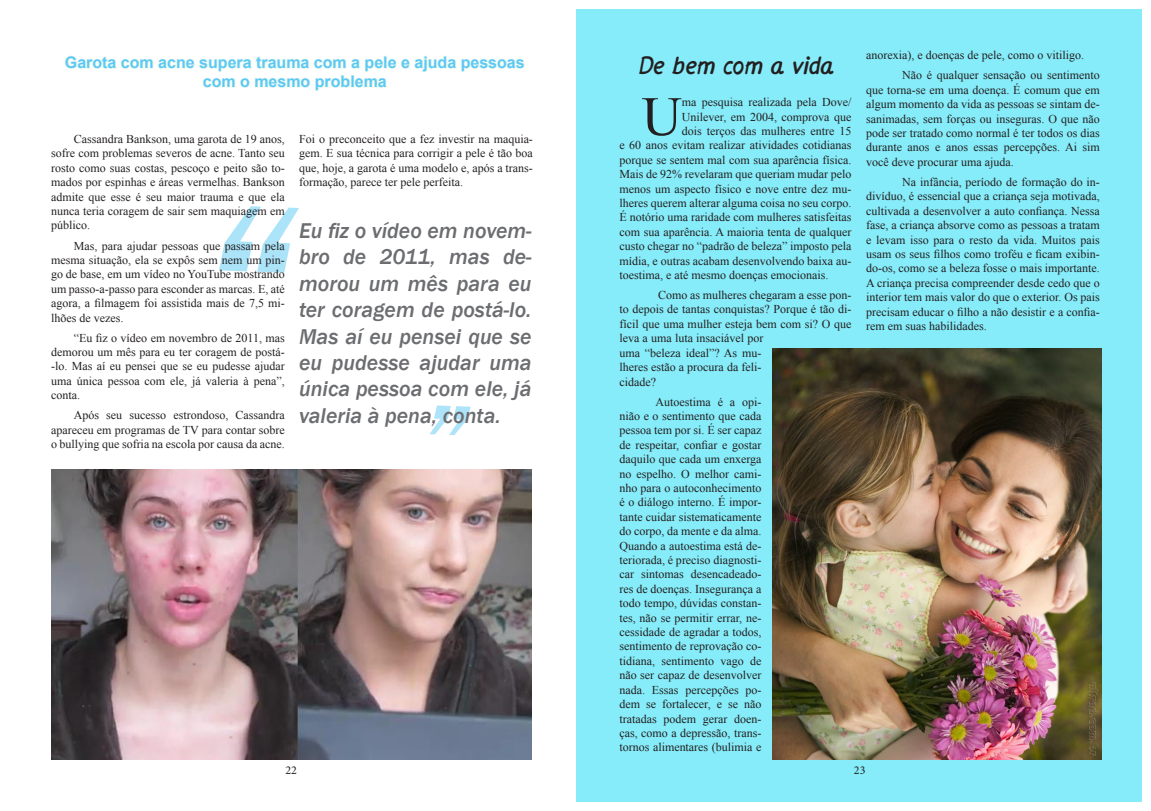
<style>
.page{position:relative;width:1151px;height:811px;background:#fff}
.page>*{position:absolute;margin:0;border:0;box-sizing:border-box;transform-origin:0 0}
.t1{font:55.5px "Times New Roman";color:#231f20}
.t2{font:700 25px "Flow Ext";color:#231f20}
.t3{font:italic 500 22px/26.4px "Franklin Gothic";color:#6c6d70;text-align:justify}
.t4{font:700 16px/19.2px "Arial";color:#5dc9f3;text-align:center}
.t5{font:12px/14.4px "Times New Roman";color:#231f20;text-align:justify}
.t6{font:12px "Minion Pro";color:#231f20}
</style>
<div class="page">
<svg style="left:219px;top:206px;width:80px;height:67px"></svg>
<svg style="left:430px;top:405px;width:41px;height:30px"></svg>
<div style="left:576px;top:9px;width:566px;height:793px;background:#86ecf9"></div>
<img style="left:51px;top:469px;width:480px;height:291px">
<img style="left:772px;top:348px;width:330px;height:412px">
<svg style="left:65px;top:56px;width:460px;height:35px"></svg>
<h3 class="t4" style="left:65px;top:53px;width:461px">Garota com acne supera trauma com a pele e ajuda pessoas com o mesmo problema</h3>
<p class="t5" style="left:51px;top:132px;width:235px;text-indent:23px">Cassandra Bankson, uma garota de 19 anos, sofre com problemas severos de acne. Tanto seu rosto como suas costas, pescoço e peito são to&shy;mados por espinhas e áreas vermelhas. Bankson admite que esse é seu maior trauma e que ela nunca teria coragem de sair sem maquiagem em público.</p>
<p class="t5" style="left:51px;top:238px;width:235px;text-indent:23px">Mas, para ajudar pessoas que passam pela mesma situação, ela se expôs sem nem um pin&shy;go de base, em um vídeo no YouTube mostrando um passo-a-passo para esconder as marcas. E, até agora, a filmagem foi assistida mais de 7,5 mi&shy;lhões de vezes.</p>
<p class="t5" style="left:51px;top:330px;width:235px;text-indent:23px">“Eu fiz o vídeo em novembro de 2011, mas demorou um mês para eu ter coragem de postá--lo. Mas aí eu pensei que se eu pudesse ajudar uma única pessoa com ele, já valeria à pena”, conta.</p>
<p class="t5" style="left:51px;top:408px;width:235px;text-indent:23px">Após seu sucesso estrondoso, Cassandra apareceu em programas de TV para contar sobre o bullying que sofria na escola por causa da acne.</p>
<p class="t5" style="left:299px;top:132px;width:235px">Foi o preconceito que a fez investir na maquia&shy;gem. E sua técnica para corrigir a pele é tão boa que, hoje, a garota é uma modelo e, após a trans&shy;formação, parece ter pele perfeita.</p>
<h3 class="t3" style="left:299px;top:218px;width:234px">Eu fiz o vídeo em novem&shy;bro de 2011, mas de&shy;morou um mês para eu ter coragem de postá-lo.<br>Mas aí eu pensei que se eu pudesse ajudar uma única pessoa com ele, já valeria à pena, conta.</h3>
<h2 class="t2" style="left:639px;top:49px;width:197px">De bem com a vida</h2>
<h1 class="t1" style="left:642px;top:79px;width:42px">U</h1>
<p class="t5" style="left:682px;top:95px;width:171px">ma pesquisa realizada pela Dove/</p>
<p class="t5" style="left:682px;top:109px;width:171px">Unilever, em 2004, comprova que</p>
<p class="t5" style="left:682px;top:124px;width:171px">dois terços das mulheres entre 15</p>
<p class="t5" style="left:619px;top:138px;width:234px">e 60 anos evitam realizar atividades cotidianas</p>
<p class="t5" style="left:619px;top:152px;width:234px">porque se sentem mal com sua aparência física.</p>
<p class="t5" style="left:619px;top:167px;width:233px">Mais de 92% revelaram que queriam mudar pelo</p>
<p class="t5" style="left:619px;top:181px;width:234px">menos um aspecto físico e nove entre dez mu-</p>
<p class="t5" style="left:619px;top:196px;width:233px">lheres querem alterar alguma coisa no seu corpo.</p>
<p class="t5" style="left:619px;top:210px;width:234px">É notório uma raridade com mulheres satisfeitas</p>
<p class="t5" style="left:619px;top:224px;width:233px">com sua aparência. A maioria tenta de qualquer</p>
<p class="t5" style="left:619px;top:239px;width:233px">custo chegar no “padrão de beleza” imposto pela</p>
<p class="t5" style="left:619px;top:253px;width:234px">mídia, e outras acabam desenvolvendo baixa au-</p>
<p class="t5" style="left:619px;top:268px;width:210px">toestima, e até mesmo doenças emocionais.</p>
<p class="t5" style="left:619px;top:288px;width:234px;text-align:left;text-indent:39px">Como as mulheres chegaram a esse pon&shy;to depois de tantas conquistas? Porque é tão di&shy;fícil que uma mulher esteja bem com si? O que leva a uma luta insaciável por<br>uma “beleza ideal”? As mu-<br>lheres estão a procura da feli-<br>cidade?</p>
<p class="t5" style="left:619px;top:394px;width:144px;text-indent:36px">Autoestima é a opi&shy;nião e o sentimento que cada pessoa tem por si. É ser capaz de respeitar, confiar e gostar daquilo que cada um enxerga no espelho. O melhor cami&shy;nho para o autoconhecimento é o diálogo interno. É impor&shy;tante cuidar sistematicamente do corpo, da mente e da alma.<br>Quando a autoestima está de&shy;teriorada, é preciso diagnosti&shy;car sintomas desencadeado&shy;res de doenças. Insegurança a todo tempo, dúvidas constan&shy;tes, não se permitir errar, ne&shy;cessidade de agradar a todos, sentimento de reprovação co&shy;tidiana, sentimento vago de não ser capaz de desenvolver nada. Essas percepções po&shy;dem se fortalecer, e se não tratadas podem gerar doen&shy;ças, como a depressão, trans&shy;tornos alimentares (bulimia e</p>
<p class="t5" style="left:902px;top:45px;width:199px;line-height:20.1px;text-indent:-36px">anorexia), e doenças de pele, como o vitiligo.<br>Não é qualquer sensação ou sentimento</p>
<p class="t5" style="left:866px;top:82px;width:235px">que torna-se em uma doença. É comum que em algum momento da vida as pessoas se sintam de&shy;sanimadas, sem forças ou inseguras. O que não pode ser tratado como normal é ter todos os dias durante anos e anos essas percepções. Ai sim você deve procurar uma ajuda.</p>
<p class="t5" style="left:866px;top:174px;width:235px;text-indent:36px">Na infância, período de formação do in&shy;divíduo, é essencial que a criança seja motivada, cultivada a desenvolver a auto confiança. Nessa fase, a criança absorve como as pessoas a tratam e levam isso para o resto da vida. Muitos pais usam os seus filhos como troféu e ficam exibin&shy;do-os, como se a beleza fosse o mais importante.<br>A criança precisa compreender desde cedo que o interior tem mais valor do que o exterior. Os pais precisam educar o filho a não desistir e a confia&shy;rem em suas habilidades.</p>
<p class="t6" style="left:285px;top:761px;width:13px">22</p>
<p class="t6" style="left:854px;top:761px;width:13px">23</p>
</div>
